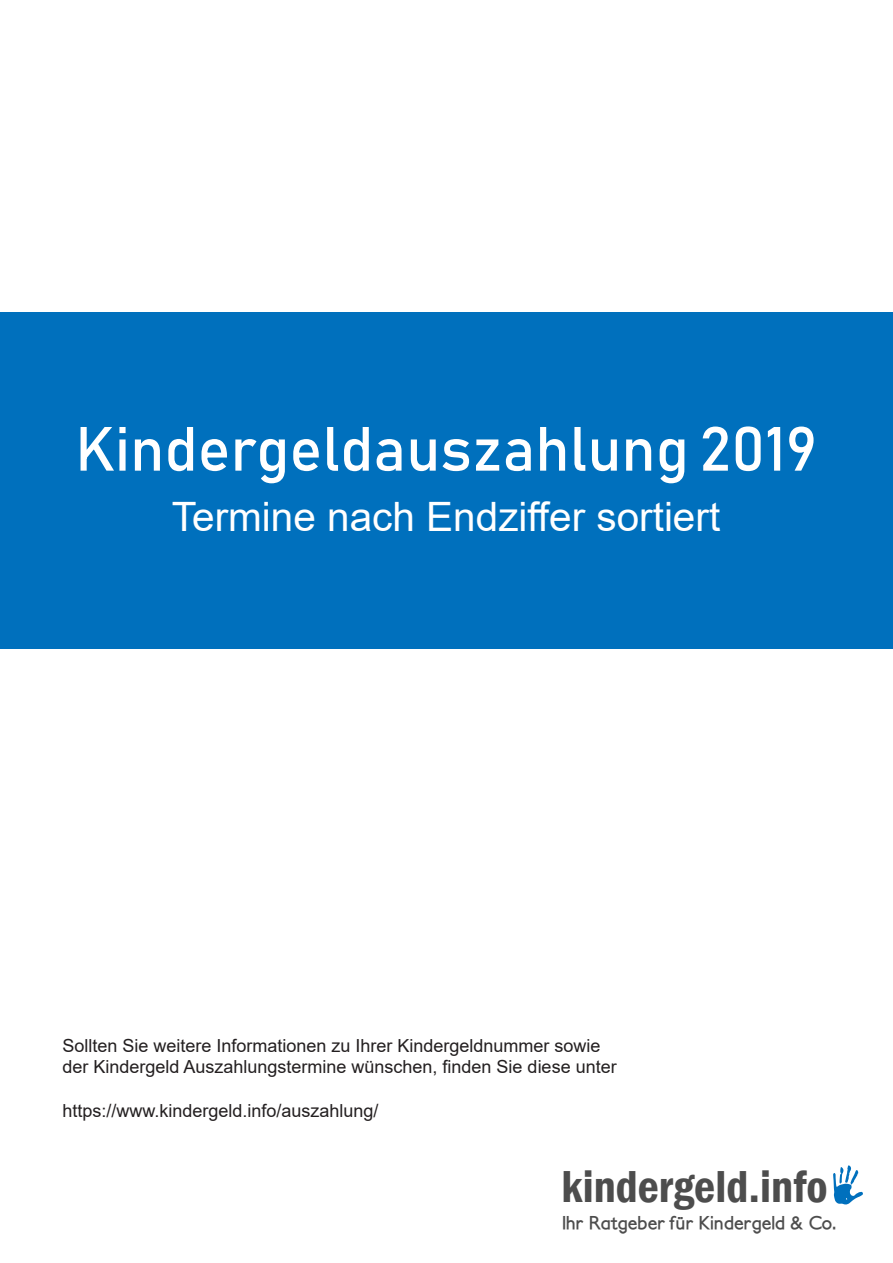
<style>
.page{position:relative;width:893px;height:1263px;background:#fff}
.page>*{position:absolute;margin:0;border:0;box-sizing:border-box;transform-origin:0 0}
.t1{font:61.5px "Bahnschrift 400 100";color:#fff}
.t2{font:600 condensed 46.05px "Franklin Gothic";color:#4d4d4d}
.t3{font:40.5px "Arial";color:#fff}
.t4{font:700 18.45px "Petita";color:#4d4d4d}
.t5{font:18px/21.6px "Arial";color:#231f20}
</style>
<div class="page">
<div style="left:0;top:312px;width:893px;height:337px;background:#0070bd"></div>
<svg style="left:833px;top:1165px;width:30px;height:39px"></svg>
<p class="t1" style="left:75px;top:410px;width:743px">Kindergeldauszahlung 2019</p>
<p class="t3" style="left:172px;top:488px;width:550px">Termine nach Endziffer sortiert</p>
<p class="t5" style="left:62px;top:1034px;width:556px">Sollten Sie weitere Informationen zu Ihrer Kindergeldnummer sowie der Kindergeld Auszahlungstermine wünschen, finden Sie diese unter</p>
<p class="t5" style="left:62px;top:1099px;width:318px">https://www.kindergeld.info/auszahlung/</p>
<h2 class="t2" style="left:562px;top:1156px;width:267px">kindergeld.info</h2>
<p class="t4" style="left:562px;top:1211px;width:275px">Ihr Ratgeber für Kindergeld &amp; Co.</p>
</div>
